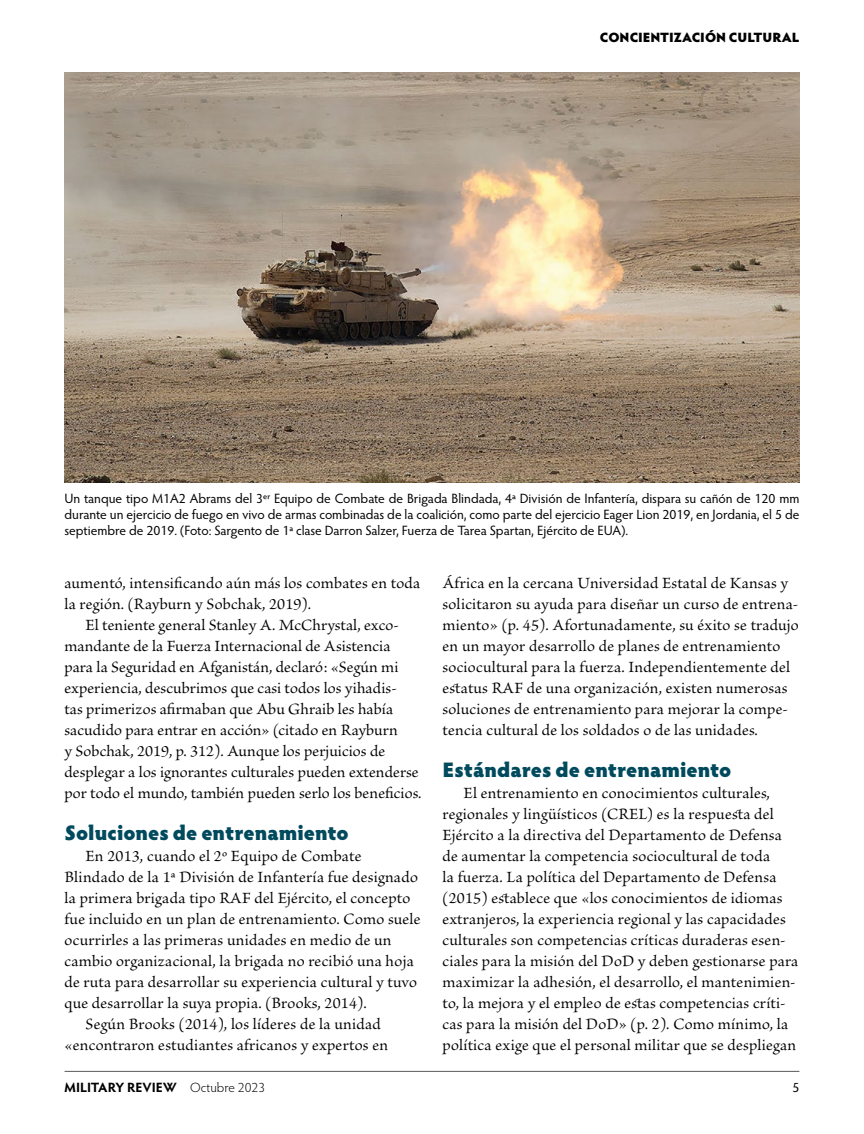
<style>
.page{position:relative;width:864px;height:1134px;background:#fff}
.page>*{position:absolute;margin:0;border:0;box-sizing:border-box;transform-origin:0 0}
.subhead{font:900 21px "Hypatia Sans Pro";color:#004a5d}
.body{font:16.5px/21px "Brioso Pro";letter-spacing:.01em;color:#000}
.cutline{font:13.5px/16.5px "Hypatia Sans Pro";letter-spacing:-.005em;color:#000;text-align:justify}
.t1{font:700 13.5px "Hypatia Sans Pro";letter-spacing:-.005em;color:#000}
.t2{font:900 13.5px "Hypatia Sans Pro";color:#000}
.s1{font-weight:300}
</style>
<div class="page">
<hr style="left:65px;top:1071px;width:734px;height:1px;background:#58595b">
<img style="left:64px;top:73px;width:736px;height:410px">
<p class="t2" style="left:600px;top:27px;width:201px">CONCIENTIZACIÓN CULTURAL</p>
<p class="cutline" style="left:64px;top:489px;width:737px">Un tanque tipo M1A2 Abrams del 3er Equipo de Combate de Brigada Blindada, 4ª División de Infantería, dispara su cañón de 120 mm durante un ejercicio de fuego en vivo de armas combinadas de la coalición, como parte del ejercicio Eager Lion 2019, en Jordania, el 5 de septiembre de 2019. (Foto: Sargento de 1ª clase Darron Salzer, Fuerza de Tarea Spartan, Ejército de EUA).</p>
<p class="body" style="left:64px;top:573px;width:357px">aumentó, intensificando aún más los combates en toda la región. (Rayburn y Sobchak, 2019).</p>
<p class="body" style="left:65px;top:615px;width:358px;text-indent:21px">El teniente general Stanley A. McChrystal, exco&shy;mandante de la Fuerza Internacional de Asistencia para la Seguridad en Afganistán, declaró: «Según mi experiencia, descubrimos que casi todos los yihadis-<br>tas primerizos afirmaban que Abu Ghraib les había sacudido para entrar en acción» (citado en Rayburn<br>y Sobchak, 2019, p. 312). Aunque los perjuicios de desplegar a los ignorantes culturales pueden extenderse por todo el mundo, también pueden serlo los beneficios.</p>
<h2 class="subhead" style="left:64px;top:817px;width:286px">Soluciones de entrenamiento</h2>
<p class="body" style="left:64px;top:846px;width:358px;text-indent:21px">En 2013, cuando el 2º Equipo de Combate Blindado de la 1ª División de Infantería fue designado la primera brigada tipo RAF del Ejército, el concepto fue incluido en un plan de entrenamiento. Como suele ocurrirles a las primeras unidades en medio de un cambio organizacional, la brigada no recibió una hoja de ruta para desarrollar su experiencia cultural y tuvo que desarrollar la suya propia. (Brooks, 2014).</p>
<p class="body" style="left:64px;top:1014px;width:325px;text-indent:21px">Según Brooks (2014), los líderes de la unidad «encontraron estudiantes africanos y expertos en</p>
<p class="body" style="left:442px;top:573px;width:358px">África en la cercana Universidad Estatal de Kansas y solicitaron su ayuda para diseñar un curso de entrena&shy;miento» (p. 45). Afortunadamente, su éxito se tradujo en un mayor desarrollo de planes de entrenamiento sociocultural para la fuerza. Independientemente del estatus RAF de una organización, existen numerosas soluciones de entrenamiento para mejorar la compe&shy;tencia cultural de los soldados o de las unidades.</p>
<h2 class="subhead" style="left:442px;top:754px;width:290px">Estándares de entrenamiento</h2>
<p class="body" style="left:442px;top:783px;width:357px;text-indent:21px">El entrenamiento en conocimientos culturales, regionales y lingüísticos (CREL) es la respuesta del Ejército a la directiva del Departamento de Defensa de aumentar la competencia sociocultural de toda<br>la fuerza. La política del Departamento de Defensa (2015) establece que «los conocimientos de idiomas extranjeros, la experiencia regional y las capacidades culturales son competencias críticas duraderas esen&shy;ciales para la misión del DoD y deben gestionarse para maximizar la adhesión, el desarrollo, el mantenimien&shy;to, la mejora y el empleo de estas competencias críti&shy;cas para la misión del DoD» (p. 2). Como mínimo, la política exige que el personal militar que se despliegan</p>
<p class="t1" style="left:64px;top:1078px;width:202px">MILITARY REVIEW <span class="s1">Octubre 2023</span></p>
<p class="cutline" style="left:793px;top:1079px;width:8px">5</p>
</div>
